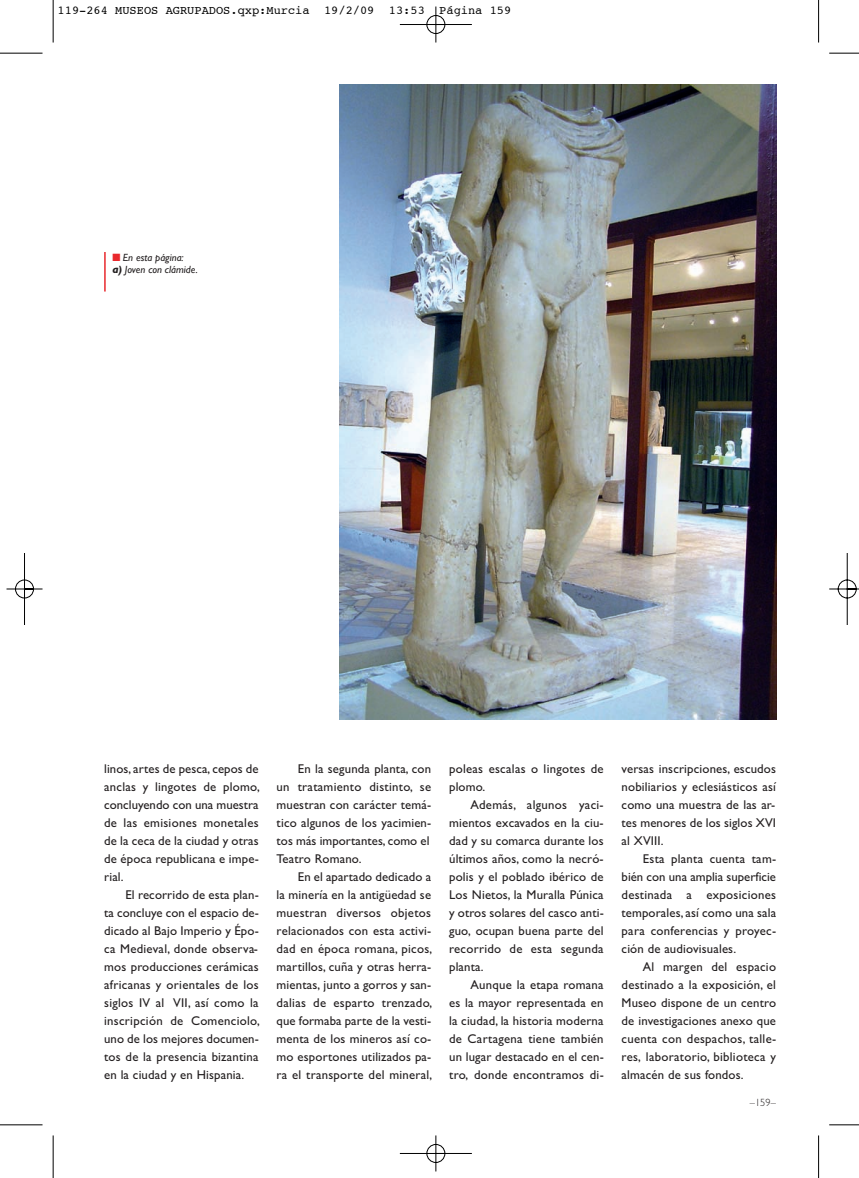
<style>
.page{position:relative;width:859px;height:1178px;background:#fff}
.page>*{position:absolute;margin:0;border:0;box-sizing:border-box;transform-origin:0 0}
.t1{font:12.75px/18px "Gill Sans";letter-spacing:.015em;color:#231f20;text-align:justify}
.t2{font:12px "Courier";color:#000}
.t3{font:italic 10.5px/12.1px "Gill Sans";color:#231f20}
.t4{font:300 10.5px "Gill Sans";color:#231f20}
.s1{color:#e9282d}
.s2{font-weight:700}
</style>
<div class="page">
<hr style="left:53px;top:0;width:1px;height:43px;background:#000">
<hr style="left:0;top:53px;width:43px;height:1px;background:#000">
<hr style="left:818px;top:0;width:1px;height:43px;background:#000">
<hr style="left:53px;top:1135px;width:1px;height:43px;background:#000">
<hr style="left:0;top:1124px;width:43px;height:1px;background:#000">
<hr style="left:818px;top:1135px;width:1px;height:43px;background:#000">
<img style="left:6px;top:6px;width:853px;height:1166px">
<p class="t2" style="left:58px;top:4px;width:455px">119-264 MUSEOS AGRUPADOS.qxp:Murcia 19/2/09 13:53 Página 159</p>
<p class="t3" style="left:112px;top:252px;width:87px"><span class="s1">■</span> En esta página:<br><span class="s2">a)</span> Joven con clámide.</p>
<p class="t1" style="left:104px;top:761px;width:157px">linos, artes de pesca, cepos de anclas y lingotes de plomo, concluyendo con una muestra de las emisiones monetales de la ceca de la ciudad y otras de época republicana e impe&shy;rial.</p>
<p class="t1" style="left:104px;top:887px;width:157px;text-align:left;text-indent:21px">El recorrido de esta plan&shy;ta concluye con el espacio de&shy;dicado al Bajo Imperio y Épo&shy;ca Medieval, donde observa&shy;mos producciones cerámicas africanas y orientales de los siglos IV al VII, así como la inscripción de Comenciolo, uno de los mejores documen&shy;tos de la presencia bizantina en la ciudad y en Hispania.</p>
<p class="t1" style="left:277px;top:761px;width:156px;text-align:left;text-indent:21px">En la segunda planta, con un tratamiento distinto, se muestran con carácter temá&shy;tico algunos de los yacimien&shy;tos más importantes, como el<br>Teatro Romano.</p>
<p class="t1" style="left:277px;top:869px;width:157px;text-indent:21px">En el apartado dedicado a la minería en la antigüedad se muestran diversos objetos relacionados con esta activi&shy;dad en época romana, picos, martillos, cuña y otras herra&shy;mientas, junto a gorros y san&shy;dalias de esparto trenzado, que formaba parte de la vesti&shy;menta de los mineros así co&shy;mo esportones utilizados pa&shy;ra el transporte del mineral,</p>
<p class="t1" style="left:449px;top:761px;width:156px">poleas escalas o lingotes de plomo.</p>
<p class="t1" style="left:449px;top:797px;width:156px;text-indent:21px">Además, algunos yaci&shy;mientos excavados en la ciu&shy;dad y su comarca durante los últimos años, como la necró&shy;polis y el poblado ibérico de Los Nietos, la Muralla Púnica y otros solares del casco anti&shy;guo, ocupan buena parte del recorrido de esta segunda planta.</p>
<p class="t1" style="left:449px;top:977px;width:156px;text-indent:21px">Aunque la etapa romana es la mayor representada en la ciudad, la historia moderna de Cartagena tiene también un lugar destacado en el cen&shy;tro, donde encontramos di-</p>
<p class="t1" style="left:622px;top:761px;width:156px">versas inscripciones, escudos nobiliarios y eclesiásticos así como una muestra de las ar&shy;tes menores de los siglos XVI al XVIII.</p>
<p class="t1" style="left:622px;top:851px;width:156px;text-indent:21px">Esta planta cuenta tam&shy;bién con una amplia superficie destinada a exposiciones temporales, así como una sala para conferencias y proyec&shy;ción de audiovisuales.</p>
<p class="t1" style="left:622px;top:959px;width:156px;text-indent:21px">Al margen del espacio destinado a la exposición, el Museo dispone de un centro de investigaciones anexo que cuenta con despachos, talle&shy;res, laboratorio, biblioteca y almacén de sus fondos.</p>
<p class="t4" style="left:750px;top:1099px;width:28px">–159–</p>
</div>
